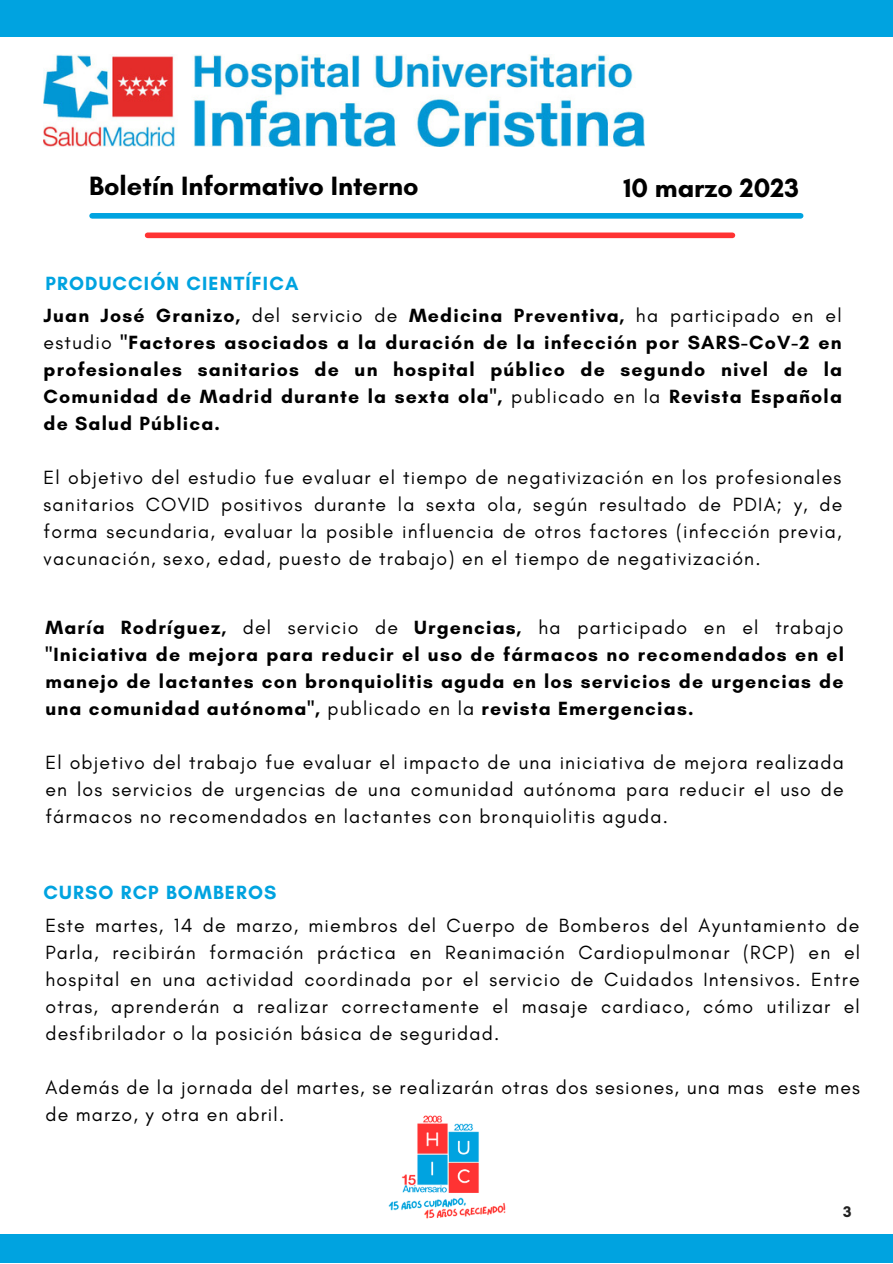
<style>
.page{position:relative;width:893px;height:1264px;background:#fff}
.page>*{position:absolute;margin:0;border:0;box-sizing:border-box;transform-origin:0 0}
.t1{font:700 27px "Glacial Indifference";color:#000}
.t2{font:19.5px/27px "Glacial Indifference";letter-spacing:.06em;color:#000;text-align:justify}
.t3{font:700 19.5px/27px "Glacial Indifference";letter-spacing:.06em;color:#000;text-align:justify}
.t4{font:700 19.5px "Glacial Indifference";letter-spacing:.06em;color:#00a3e0}
.t5{font:700 15.75px "Glacial Indifference";color:#222}
.s1{font-weight:400}
</style>
<div class="page">
<img style="left:44px;top:54px;width:600px;height:92px">
<div style="left:0;top:0;width:892px;height:37px;background:#00a3e0"></div>
<div style="left:92px;top:213px;width:708px;height:6px;background:#00a3e0"></div>
<div style="left:147px;top:232px;width:585px;height:6px;background:#f33"></div>
<div style="left:0;top:1234px;width:892px;height:28px;background:#00a3e0"></div>
<img style="left:388px;top:1115px;width:118px;height:104px">
<h1 class="t1" style="left:89px;top:169px;width:331px">Boletín Informativo Interno</h1>
<p class="t4" style="left:45px;top:271px;width:254px">PRODUCCIÓN CIENTÍFICA</p>
<h1 class="t1" style="left:623px;top:172px;width:177px">10 marzo 2023</h1>
<p class="t3" style="left:44px;top:301px;width:799px">Juan José Granizo, <span class="s1">del servicio de</span> Medicina Preventiva, <span class="s1">ha participado en el estudio</span> "Factores asociados a la duración de la infección por SARS-CoV-2 en profesionales sanitarios de un hospital público de segundo nivel de la Comunidad de Madrid durante la sexta ola", <span class="s1">publicado en la</span> Revista Española de Salud Pública.</p>
<p class="t2" style="left:44px;top:463px;width:800px">El objetivo del estudio fue evaluar el tiempo de negativización en los profesionales sanitarios COVID positivos durante la sexta ola, según resultado de PDIA; y, de forma secundaria, evaluar la posible influencia de otros factores (infección previa, vacunación, sexo, edad, puesto de trabajo) en el tiempo de negativización.</p>
<p class="t3" style="left:45px;top:613px;width:800px">María Rodríguez, <span class="s1">del servicio de</span> Urgencias, <span class="s1">ha participado en el trabajo </span>"Iniciativa de mejora para reducir el uso de fármacos no recomendados en el manejo de lactantes con bronquiolitis aguda en los servicios de urgencias de una comunidad autónoma", <span class="s1">publicado en la</span> revista Emergencias.</p>
<p class="t2" style="left:45px;top:748px;width:800px">El objetivo del trabajo fue evaluar el impacto de una iniciativa de mejora realizada en los servicios de urgencias de una comunidad autónoma para reducir el uso de fármacos no recomendados en lactantes con bronquiolitis aguda.</p>
<p class="t4" style="left:44px;top:880px;width:234px">CURSO RCP BOMBEROS</p>
<p class="t2" style="left:45px;top:911px;width:816px">Este martes, 14 de marzo, miembros del Cuerpo de Bomberos del Ayuntamiento de Parla, recibirán formación práctica en Reanimación Cardiopulmonar (RCP) en el hospital en una actividad coordinada por el servicio de Cuidados Intensivos. Entre otras, aprenderán a realizar correctamente el masaje cardiaco, cómo utilizar el desfibrilador o la posición básica de seguridad.</p>
<p class="t2" style="left:45px;top:1073px;width:816px">Además de la jornada del martes, se realizarán otras dos sesiones, una mas este mes de marzo, y otra en abril.</p>
<p class="t5" style="left:843px;top:1201px;width:10px">3</p>
</div>
